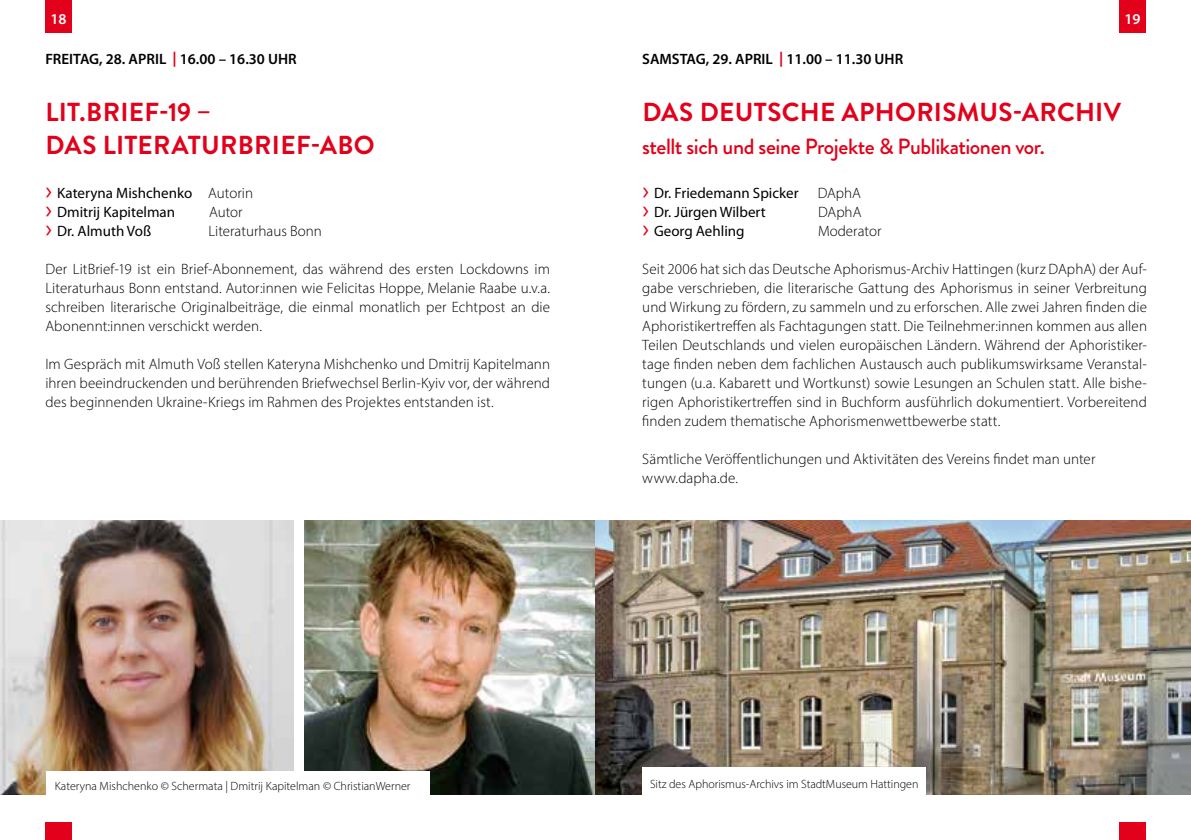
<style>
.page{position:relative;width:1191px;height:840px;background:#fff}
.page>*{position:absolute;margin:0;border:0;box-sizing:border-box;transform-origin:0 0}
.t1{font:700 26px/32px "Brandon Grotesque";letter-spacing:.01em;color:#e2001a}
.t2{font:500 22px "Brandon Grotesque";letter-spacing:-.02em;color:#e2001a}
.t3{font:300 15px/19px "Myriad Pro";letter-spacing:.005em;color:#000;text-align:justify}
.t4{font:15px/19px "Myriad Pro";color:#000}
.t5{font:600 15px "Myriad Pro";color:#000}
.t6{font:600 15px "Myriad Pro";color:#fff}
.t7{font:300 12px "Myriad Pro";color:#000}
.s1{font-weight:700;color:#e2001a}
.s2{font-size:26px;color:#e2001a}
.s3{font-weight:300}
</style>
<div class="page">
<img style="left:304px;top:520px;width:291px;height:274px">
<img style="left:0;top:520px;width:293px;height:274px">
<div style="left:47px;top:770px;width:383px;height:28px;background:#fff"></div>
<div style="left:45px;top:0;width:26px;height:32px;background:#e2001a"></div>
<div style="left:45px;top:822px;width:26px;height:17px;background:#e2001a"></div>
<div style="left:1119px;top:822px;width:26px;height:17px;background:#e2001a"></div>
<div style="left:1119px;top:0;width:26px;height:32px;background:#e2001a"></div>
<img style="left:595px;top:520px;width:596px;height:274px">
<div style="left:642px;top:767px;width:283px;height:31px;background:#fff"></div>
<p class="t6" style="left:50px;top:9px;width:18px">18</p>
<p class="t6" style="left:1124px;top:9px;width:18px">19</p>
<p class="t5" style="left:45px;top:50px;width:253px">FREITAG, 28. APRIL <span class="s1">|</span> 16.00 – 16.30 UHR</p>
<h1 class="t1" style="left:46px;top:97px;width:330px">LIT.BRIEF-19 –<br>DAS LITERATURBRIEF-ABO</h1>
<p class="t4" style="left:46px;top:183px;width:209px"><span class="s2">›</span> Kateryna Mishchenko <span class="s3">Autorin </span><span class="s2">›</span> Dmitrij Kapitelman</p>
<p class="t5" style="left:642px;top:50px;width:262px">SAMSTAG, 29. APRIL <span class="s1">|</span> 11.00 – 11.30 UHR</p>
<h1 class="t1" style="left:642px;top:97px;width:480px">DAS DEUTSCHE APHORISMUS-ARCHIV</h1>
<h2 class="t2" style="left:642px;top:131px;width:404px">stellt sich und seine Projekte &amp; Publikationen vor.</h2>
<p class="t4" style="left:642px;top:183px;width:158px"><span class="s2">›</span> Dr. Friedemann Spicker</p>
<p class="t3" style="left:817px;top:183px;width:45px">DAphA</p>
<p class="t4" style="left:642px;top:202px;width:125px"><span class="s2">›</span> Dr. Jürgen Wilbert</p>
<p class="t3" style="left:818px;top:202px;width:45px">DAphA</p>
<p class="t4" style="left:642px;top:221px;width:104px"><span class="s2">›</span> Georg Aehling</p>
<p class="t3" style="left:818px;top:221px;width:65px">Moderator</p>
<p class="t3" style="left:642px;top:259px;width:506px">Seit 2006 hat sich das Deutsche Aphorismus-Archiv Hattingen (kurz DAphA) der Auf&shy;gabe verschrieben, die literarische Gattung des Aphorismus in seiner Verbreitung und Wirkung zu fördern, zu sammeln und zu erforschen. Alle zwei Jahren finden die Aphoristikertreffen als Fachtagungen statt. Die Teilnehmer:innen kommen aus allen Teilen Deutschlands und vielen europäischen Ländern. Während der Aphoristiker&shy;tage finden neben dem fachlichen Austausch auch publikumswirksame Veranstal&shy;tungen (u.a. Kabarett und Wortkunst) sowie Lesungen an Schulen statt. Alle bishe&shy;rigen Aphoristikertreffen sind in Buchform ausführlich dokumentiert. Vorbereitend finden zudem thematische Aphorismenwettbewerbe statt.</p>
<p class="t3" style="left:642px;top:449px;width:454px">Sämtliche Veröffentlichungen und Aktivitäten des Vereins findet man unter www.dapha.de.</p>
<p class="t3" style="left:209px;top:202px;width:35px">Autor</p>
<p class="t4" style="left:46px;top:221px;width:107px"><span class="s2">›</span> Dr. Almuth Voß</p>
<p class="t3" style="left:208px;top:221px;width:115px">Literaturhaus Bonn</p>
<p class="t3" style="left:45px;top:259px;width:506px">Der LitBrief-19 ist ein Brief-Abonnement, das während des ersten Lockdowns im Literaturhaus Bonn entstand. Autor:innen wie Felicitas Hoppe, Melanie Raabe u.v.a. schreiben literarische Originalbeiträge, die einmal monatlich per Echtpost an die Abonennt:innen verschickt werden.</p>
<p class="t3" style="left:45px;top:354px;width:506px">Im Gespräch mit Almuth Voß stellen Kateryna Mishchenko und Dmitrij Kapitelmann ihren beeindruckenden und berührenden Briefwechsel Berlin-Kyiv vor, der während des beginnenden Ukraine-Kriegs im Rahmen des Projektes entstanden ist.</p>
<p class="t7" style="left:55px;top:778px;width:357px">Kateryna Mishchenko © Schermata | Dmitrij Kapitelman © ChristianWerner</p>
<p class="t7" style="left:650px;top:776px;width:270px">Sitz des Aphorismus-Archivs im StadtMuseum Hattingen</p>
</div>
